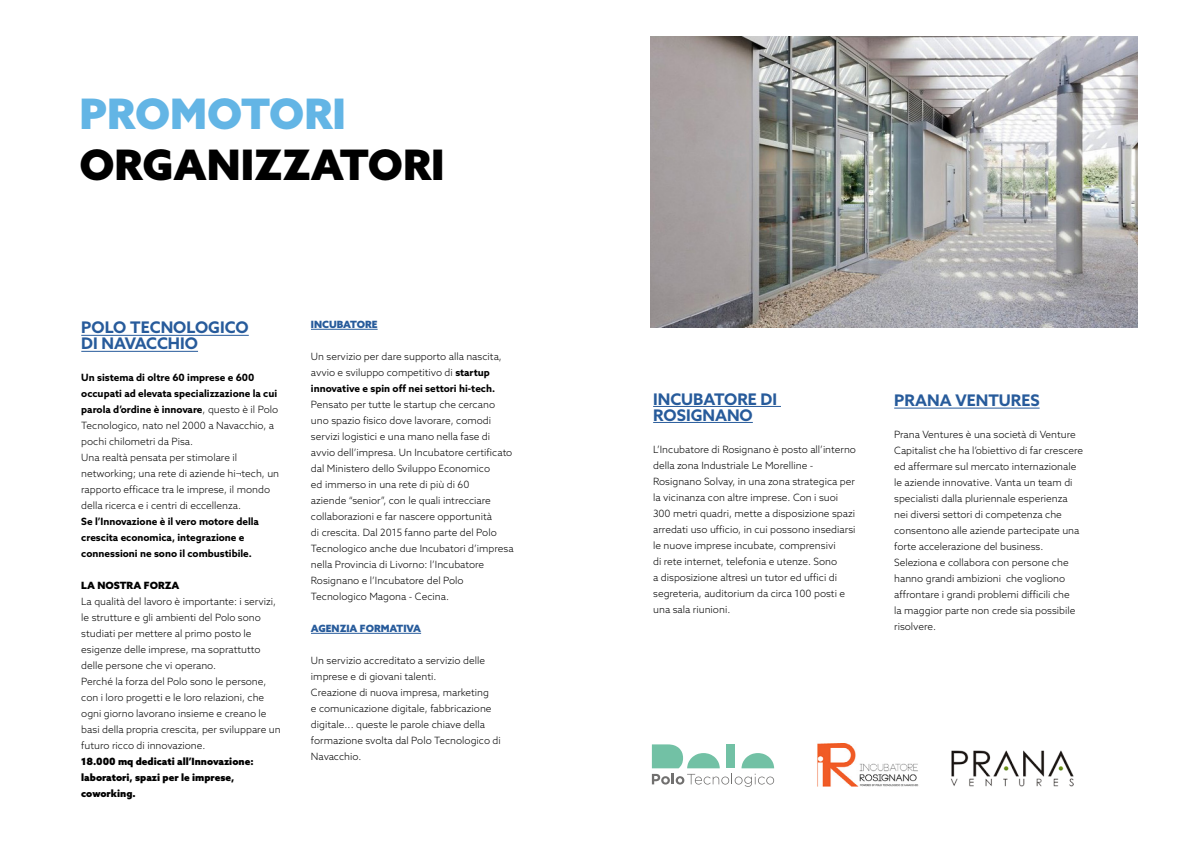
<style>
.page{position:relative;width:1191px;height:842px;background:#fff}
.page>*{position:absolute;margin:0;border:0;box-sizing:border-box;transform-origin:0 0}
.t1{font:900 42px "Azo Sans";color:#000}
.t2{font:900 42px "Azo Sans";color:#63b5e5}
.t3{font:700 16px/16px "Azo Sans";color:#275b9b}
.t4{font:300 10px/16px "Azo Sans";color:#000}
.t5{font:700 10px/16px "Azo Sans";color:#000}
.t6{font:900 10px/16px "Azo Sans";color:#000}
.t7{font:900 10px "Azo Sans";color:#275b9b}
.s1{font-weight:700}
</style>
<div class="page">
<img style="left:650px;top:36px;width:487px;height:292px">
<hr style="left:81px;top:335px;width:168px;height:1px;background:#275b9b">
<hr style="left:81px;top:351px;width:117px;height:1px;background:#275b9b">
<hr style="left:311px;top:329px;width:66px;height:1px;background:#275b9b">
<hr style="left:311px;top:633px;width:110px;height:1px;background:#275b9b">
<hr style="left:653px;top:406px;width:128px;height:1px;background:#275b9b">
<hr style="left:653px;top:422px;width:100px;height:1px;background:#275b9b">
<img style="left:951px;top:750px;width:123px;height:37px">
<hr style="left:894px;top:408px;width:145px;height:1px;background:#275b9b">
<svg style="left:652px;top:744px;width:122px;height:43px"></svg>
<img style="left:817px;top:743px;width:102px;height:44px">
<h1 class="t2" style="left:79px;top:86px;width:268px">PROMOTORI</h1>
<h1 class="t1" style="left:79px;top:136px;width:367px">ORGANIZZATORI</h1>
<h2 class="t3" style="left:81px;top:319px;width:169px">POLO TECNOLOGICO<br>DI NAVACCHIO</h2>
<p class="t4" style="left:81px;top:370px;width:199px"><span class="s1">Un sistema di oltre 60 imprese e 600 occupati ad elevata specializzazione la cui parola d’ordine è innovare</span>, questo è il Polo Tecnologico, nato nel 2000 a Navacchio, a pochi chilometri da Pisa.<br>Una realtà pensata per stimolare il networking; una rete di aziende hi¬tech, un rapporto efficace tra le imprese, il mondo della ricerca e i centri di eccellenza.</p>
<p class="t5" style="left:81px;top:514px;width:179px">Se l’Innovazione è il vero motore della crescita economica, integrazione e connessioni ne sono il combustibile.</p>
<p class="t6" style="left:81px;top:578px;width:100px">LA NOSTRA FORZA</p>
<p class="t4" style="left:81px;top:594px;width:201px">La qualità del lavoro è importante: i servizi, le strutture e gli ambienti del Polo sono studiati per mettere al primo posto le esigenze delle imprese, ma soprattutto delle persone che vi operano.<br>Perché la forza del Polo sono le persone, con i loro progetti e le loro relazioni, che ogni giorno lavorano insieme e creano le basi della propria crescita, per sviluppare un futuro ricco di innovazione.</p>
<p class="t6" style="left:81px;top:754px;width:174px">18.000 mq dedicati all’Innovazione: laboratori, spazi per le imprese, coworking.</p>
<p class="t7" style="left:311px;top:318px;width:68px">INCUBATORE</p>
<p class="t4" style="left:311px;top:348px;width:192px">Un servizio per dare supporto alla nascita, avvio e sviluppo competitivo di <span class="s1">startup innovative e spin off nei settori hi-tech.</span></p>
<p class="t4" style="left:311px;top:396px;width:204px">Pensato per tutte le startup che cercano uno spazio fisico dove lavorare, comodi servizi logistici e una mano nella fase di avvio dell’impresa. Un Incubatore certificato dal Ministero dello Sviluppo Economico<br>ed immerso in una rete di più di 60<br>aziende “senior”, con le quali intrecciare collaborazioni e far nascere opportunità<br>di crescita. Dal 2015 fanno parte del Polo Tecnologico anche due Incubatori d’impresa nella Provincia di Livorno: l’Incubatore Rosignano e l’Incubatore del Polo Tecnologico Magona - Cecina.</p>
<p class="t7" style="left:311px;top:622px;width:112px">AGENZIA FORMATIVA</p>
<p class="t4" style="left:311px;top:652px;width:191px">Un servizio accreditato a servizio delle imprese e di giovani talenti.<br>Creazione di nuova impresa, marketing<br>e comunicazione digitale, fabbricazione digitale... queste le parole chiave della formazione svolta dal Polo Tecnologico di Navacchio.</p>
<h2 class="t3" style="left:653px;top:390px;width:125px">INCUBATORE DI<br>ROSIGNANO</h2>
<p class="t4" style="left:653px;top:441px;width:204px">L’Incubatore di Rosignano è posto all’interno della zona Industriale Le Morelline - Rosignano Solvay, in una zona strategica per la vicinanza con altre imprese. Con i suoi 300 metri quadri, mette a disposizione spazi arredati uso ufficio, in cui possono insediarsi le nuove imprese incubate, comprensivi<br>di rete internet, telefonia e utenze. Sono<br>a disposizione altresì un tutor ed uffici di segreteria, auditorium da circa 100 posti e una sala riunioni.</p>
<h2 class="t3" style="left:894px;top:392px;width:147px">PRANA VENTURES</h2>
<p class="t4" style="left:894px;top:426px;width:190px">Prana Ventures è una società di Venture Capitalist che ha l’obiettivo di far crescere ed affermare sul mercato internazionale le aziende innovative. Vanta un team di specialisti dalla pluriennale esperienza nei diversi settori di competenza che consentono alle aziende partecipate una forte accelerazione del business.<br>Seleziona e collabora con persone che hanno grandi ambizioni che vogliono affrontare i grandi problemi difficili che<br>la maggior parte non crede sia possibile risolvere.</p>
</div>
